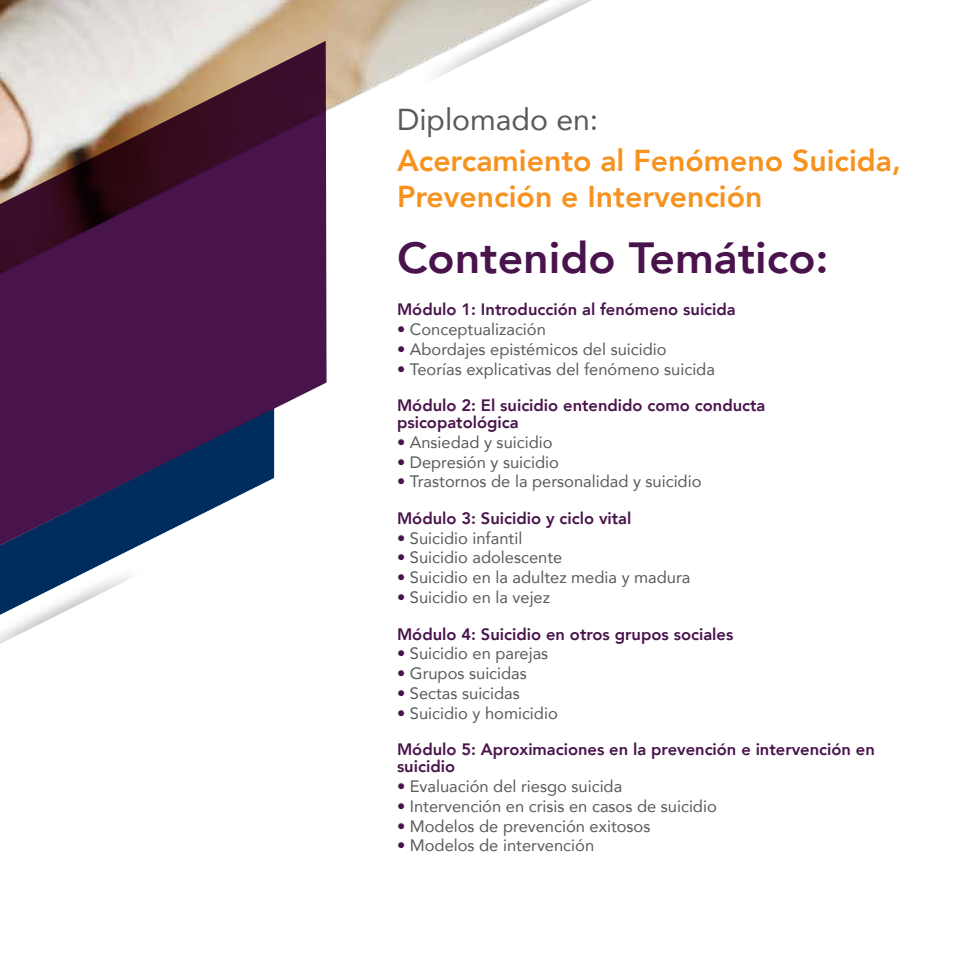
<style>
.page{position:relative;width:978px;height:978px;background:#fff}
.page>*{position:absolute;margin:0;border:0;box-sizing:border-box;transform-origin:0 0}
.t1{font:800 43.5px "Avenir";color:#49134c}
.t2{font:800 30.15px/36.2px "Avenir";color:#f7921e}
.t3{font:30.15px "Avenir";color:#58595b}
.t4{font:16.5px "Avenir";color:#595a5c}
.t5{font:800 16.5px/16.8px "Avenir";color:#49134c}
.s1{color:#49134c}
</style>
<div class="page">
<img style="left:0;top:0;width:367px;height:111px">
<svg style="left:0;top:556px;width:130px;height:88px"></svg>
<svg style="left:367px;top:0;width:225px;height:91px"></svg>
<svg style="left:0;top:41px;width:327px;height:515px;background:#654467"></svg>
<h2 class="t3" style="left:397px;top:96px;width:203px">Diplomado en:</h2>
<h2 class="t2" style="left:397px;top:143px;width:506px">Acercamiento al Fenómeno Suicida,<br>Prevención e Intervención</h2>
<h1 class="t1" style="left:397px;top:224px;width:433px">Contenido Temático:</h1>
<p class="t5" style="left:397px;top:301px;width:340px">Módulo 1: Introducción al fenómeno suicida</p>
<p class="t4" style="left:397px;top:316px;width:150px"><span class="s1">•</span> Conceptualización</p>
<p class="t4" style="left:397px;top:336px;width:271px"><span class="s1">•</span> Abordajes epistémicos del suicidio</p>
<p class="t4" style="left:397px;top:356px;width:319px"><span class="s1">•</span> Teorías explicativas del fenómeno suicida</p>
<p class="t5" style="left:397px;top:397px;width:370px">Módulo 2: El suicidio entendido como conducta psicopatológica</p>
<p class="t4" style="left:397px;top:429px;width:157px"><span class="s1">•</span> Ansiedad y suicidio</p>
<p class="t4" style="left:397px;top:449px;width:164px"><span class="s1">•</span> Depresión y suicidio</p>
<p class="t4" style="left:397px;top:468px;width:306px"><span class="s1">•</span> Trastornos de la personalidad y suicidio</p>
<p class="t5" style="left:397px;top:510px;width:236px">Módulo 3: Suicidio y ciclo vital</p>
<p class="t4" style="left:397px;top:525px;width:127px"><span class="s1">•</span> Suicidio infantil</p>
<p class="t4" style="left:397px;top:544px;width:167px"><span class="s1">•</span> Suicidio adolescente</p>
<p class="t4" style="left:397px;top:564px;width:295px"><span class="s1">•</span> Suicidio en la adultez media y madura</p>
<p class="t4" style="left:397px;top:584px;width:155px"><span class="s1">•</span> Suicidio en la vejez</p>
<p class="t5" style="left:397px;top:626px;width:338px">Módulo 4: Suicidio en otros grupos sociales</p>
<p class="t4" style="left:397px;top:640px;width:153px"><span class="s1">•</span> Suicidio en parejas</p>
<p class="t4" style="left:397px;top:660px;width:131px"><span class="s1">•</span> Grupos suicidas</p>
<p class="t4" style="left:397px;top:680px;width:124px"><span class="s1">•</span> Sectas suicidas</p>
<p class="t4" style="left:397px;top:700px;width:162px"><span class="s1">•</span> Suicidio y homicidio</p>
<p class="t5" style="left:397px;top:741px;width:479px">Módulo 5: Aproximaciones en la prevención e intervención en suicidio</p>
<p class="t4" style="left:397px;top:773px;width:227px"><span class="s1">•</span> Evaluación del riesgo suicida</p>
<p class="t4" style="left:397px;top:793px;width:321px"><span class="s1">•</span> Intervención en crisis en casos de suicidio</p>
<p class="t4" style="left:397px;top:813px;width:255px"><span class="s1">•</span> Modelos de prevención exitosos</p>
<p class="t4" style="left:397px;top:832px;width:199px"><span class="s1">•</span> Modelos de intervención</p>
</div>
